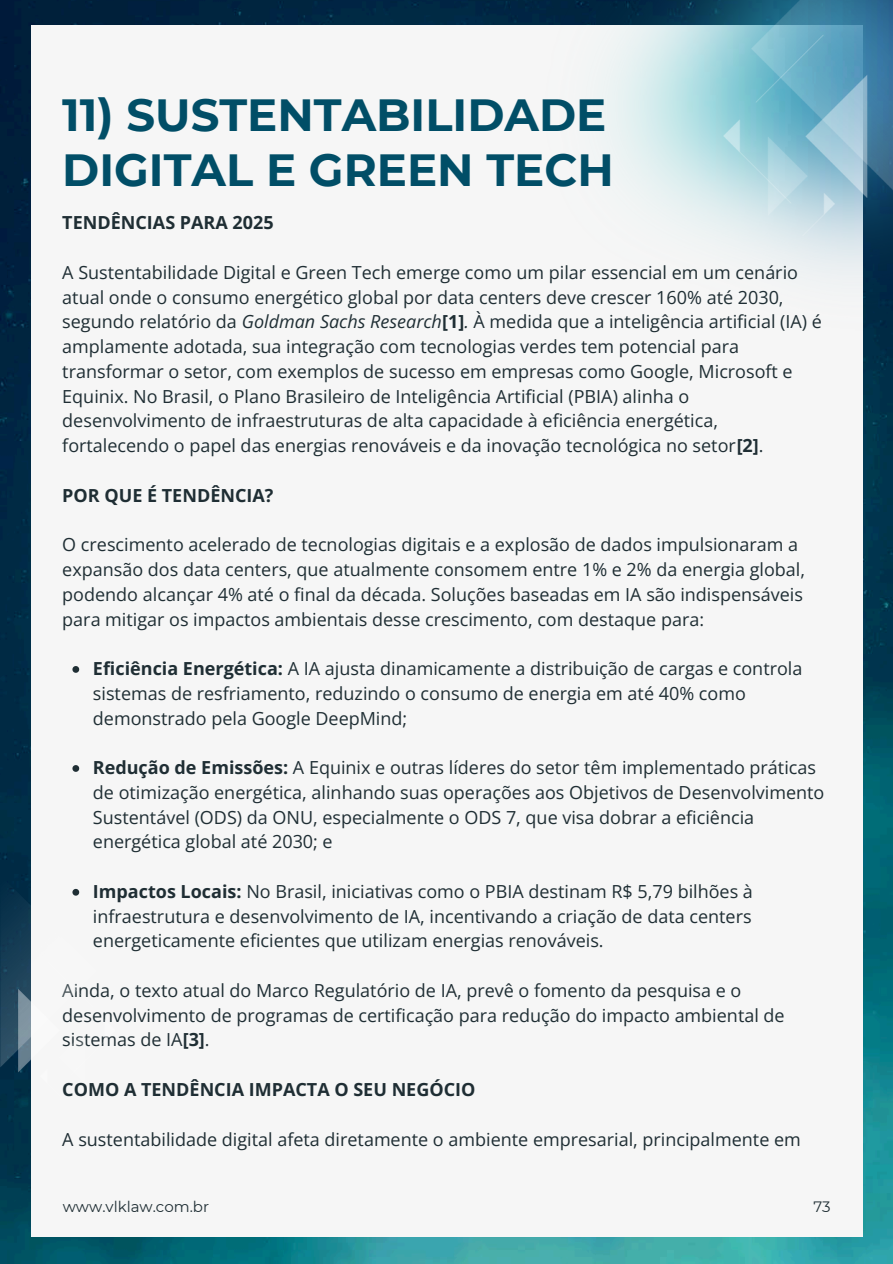
<style>
.page{position:relative;width:893px;height:1264px;background:#fff}
.page>*{position:absolute;margin:0;border:0;box-sizing:border-box;transform-origin:0 0}
.t1{font:700 45px/55.2px "Montserrat";color:#014e67}
.t2{font:18px/24.8px "Open Sans";color:#1f2e34}
.t3{font:700 18px "Open Sans";color:#1f2e34}
.t4{font:15px "Montserrat";color:#1f2e34}
.s1{font-style:italic}
.s2{font-weight:700}
</style>
<div class="page">
<img style="left:0;top:0;width:892px;height:1263px">
<div style="left:31px;top:25px;width:831px;height:1211px;background:#f6f6f6"></div>
<img style="left:543px;top:0;width:349px;height:331px">
<img style="left:723px;top:0;width:169px;height:235px">
<svg style="left:72px;top:666px;width:7px;height:6px"></svg>
<svg style="left:72px;top:765px;width:7px;height:6px"></svg>
<img style="left:0;top:876px;width:80px;height:221px">
<p class="t1" style="left:62px;top:87px;width:553px">11) SUSTENTABILIDADE<br>DIGITAL E GREEN TECH</p>
<p class="t3" style="left:62px;top:210px;width:213px">TENDÊNCIAS PARA 2025</p>
<h1 class="t2" style="left:62px;top:259px;width:761px">A Sustentabilidade Digital e Green Tech emerge como um pilar essencial em um cenário atual onde o consumo energético global por data centers deve crescer 160% até 2030, segundo relatório da <span class="s1">Goldman Sachs Research</span><span class="s2">[1]</span><span class="s1">.</span> À medida que a inteligência artificial (IA) é amplamente adotada, sua integração com tecnologias verdes tem potencial para transformar o setor, com exemplos de sucesso em empresas como Google, Microsoft e Equinix. No Brasil, o Plano Brasileiro de Inteligência Artificial (PBIA) alinha o desenvolvimento de infraestruturas de alta capacidade à eficiência energética, fortalecendo o papel das energias renováveis e da inovação tecnológica no setor<span class="s2">[2]</span>.</h1>
<h2 class="t3" style="left:62px;top:482px;width:213px">POR QUE É TENDÊNCIA?</h2>
<h3 class="t2" style="left:62px;top:532px;width:744px">O crescimento acelerado de tecnologias digitais e a explosão de dados impulsionaram a expansão dos data centers, que atualmente consomem entre 1% e 2% da energia global, podendo alcançar 4% até o final da década. Soluções baseadas em IA são indispensáveis para mitigar os impactos ambientais desse crescimento, com destaque para:</h3>
<h2 class="t2" style="left:93px;top:655px;width:711px"><span class="s2">Eficiência Energética:</span> A IA ajusta dinamicamente a distribuição de cargas e controla sistemas de resfriamento, reduzindo o consumo de energia em até 40% como demonstrado pela Google DeepMind;</h2>
<h3 class="t2" style="left:93px;top:754px;width:733px"><span class="s2">Redução de Emissões:</span> A Equinix e outras líderes do setor têm implementado práticas de otimização energética, alinhando suas operações aos Objetivos de Desenvolvimento Sustentável (ODS) da ONU, especialmente o ODS 7, que visa dobrar a eficiência energética global até 2030; e</h3>
<p class="t2" style="left:93px;top:878px;width:661px;text-align:justify"><span class="s2">Impactos Locais:</span> No Brasil, iniciativas como o PBIA destinam R$ 5,79 bilhões à infraestrutura e desenvolvimento de IA, incentivando a criação de data centers energeticamente eficientes que utilizam energias renováveis.</p>
<p class="t2" style="left:62px;top:977px;width:723px">Ainda, o texto atual do Marco Regulatório de IA, prevê o fomento da pesquisa e o desenvolvimento de programas de certificação para redução do impacto ambiental de sistemas de IA<span class="s2">[3]</span>.</p>
<p class="t3" style="left:62px;top:1076px;width:414px">COMO A TENDÊNCIA IMPACTA O SEU NEGÓCIO</p>
<h3 class="t2" style="left:62px;top:1126px;width:740px">A sustentabilidade digital afeta diretamente o ambiente empresarial, principalmente em</h3>
<h3 class="t4" style="left:63px;top:1197px;width:148px">www.vlklaw.com.br</h3>
<h2 class="t4" style="left:813px;top:1197px;width:19px">73</h2>
</div>
